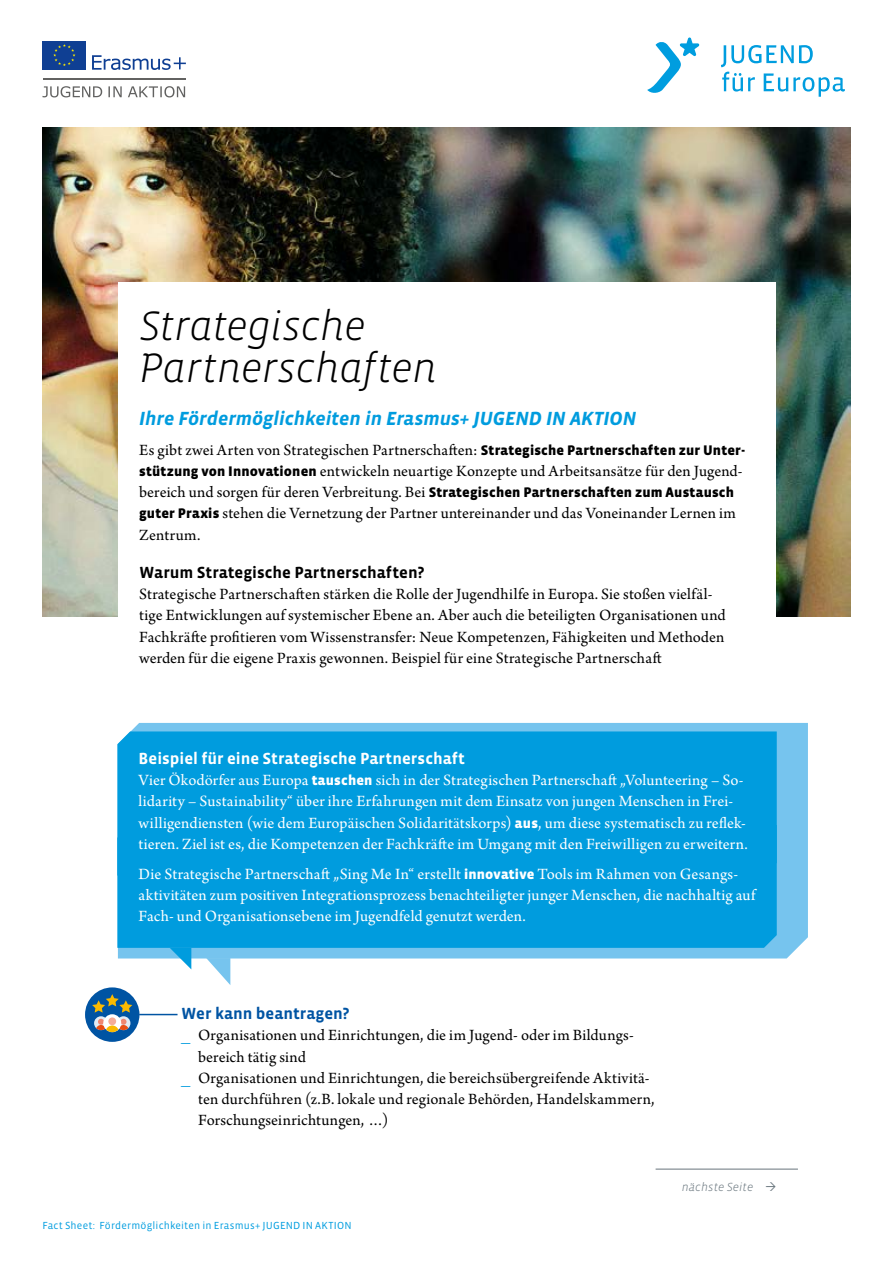
<style>
.page{position:relative;width:893px;height:1263px;background:#fff}
.page>*{position:absolute;margin:0;border:0;box-sizing:border-box;transform-origin:0 0}
.Headline_H1{font:42px/42px "Vista Sans Alt Light Ita";letter-spacing:-.02em;color:#000}
.Headline_h2{font:italic 700 19.5px "Vista Sans";letter-spacing:-.005em;color:#009cde}
.copy{font:16.5px/21.3px "Arno Pro";letter-spacing:.005em;color:#000}
.copy_Projektbeispiel{font:16.5px/21.3px "Arno Pro";letter-spacing:.005em;color:#fff}
.Headline_h3{font:700 16.5px "Vista Sans";color:#fff}
.Headline_h3-2{font:700 16.5px "Vista Sans";color:#000}
.Headline_h3-3{font:700 16.5px "Vista Sans";letter-spacing:.005em;color:#0054a3}
.copy-2{font:900 14.25px "Vista Sans";letter-spacing:.015em;color:#000}
.Pager_Ende{font:italic 300 12px "Vista Sans";letter-spacing:.01em;color:#67747c}
.t1{font:10.5px "Vista Sans";letter-spacing:.015em;color:#009ddf}
.s1{font-family:"Vista Sans";font-weight:900;font-size:14.25px}
.s2{font-family:"Arno Pro";font-weight:400;font-size:16.5px}
.s3{color:#009cde}
</style>
<div class="page">
<div style="left:118px;top:723px;width:690px;height:235px;background:#76c4ee"></div>
<svg style="left:206px;top:958px;width:24px;height:27px"></svg>
<img style="left:43px;top:128px;width:807px;height:489px">
<svg style="left:647px;top:37px;width:52px;height:56px"></svg>
<svg style="left:721px;top:45px;width:124px;height:52px"></svg>
<div style="left:118px;top:283px;width:657px;height:407px;background:#fff"></div>
<div style="left:43px;top:41px;width:43px;height:29px;background:#0f3f93"></div>
<svg style="left:92px;top:55px;width:94px;height:15px"></svg>
<svg style="left:53px;top:44px;width:23px;height:22px"></svg>
<svg style="left:43px;top:86px;width:59px;height:11px"></svg>
<svg style="left:108px;top:86px;width:14px;height:11px"></svg>
<svg style="left:128px;top:86px;width:57px;height:11px"></svg>
<hr style="left:43px;top:79px;width:142px;height:1px;background:#626261">
<svg style="left:170px;top:948px;width:21px;height:21px"></svg>
<div style="left:117px;top:731px;width:660px;height:94px;background:#009cde"></div>
<div style="left:117px;top:825px;width:660px;height:123px;background:#009cde"></div>
<hr style="left:656px;top:1169px;width:142px;height:1px;background:#67747c">
<hr style="left:139px;top:1014px;width:39px;height:1px;background:#0054a3">
<div style="left:85px;top:987px;width:54px;height:55px;background:#0054a3;border-radius:50%"></div>
<svg style="left:117px;top:1016px;width:13px;height:14px"></svg>
<svg style="left:94px;top:1016px;width:14px;height:14px"></svg>
<svg style="left:103px;top:1014px;width:18px;height:18px"></svg>
<svg style="left:96px;top:1019px;width:32px;height:13px"></svg>
<svg style="left:92px;top:994px;width:40px;height:19px"></svg>
<h1 class="Headline_H1" style="left:139px;top:306px;width:299px">Strategische<br>Partnerschaften</h1>
<h2 class="Headline_h2" style="left:139px;top:408px;width:499px">Ihre Fördermöglichkeiten in Erasmus+ JUGEND IN AKTION</h2>
<p class="copy" style="left:139px;top:440px;width:607px">Es gibt zwei Arten von Strategischen Partnerschaften: <span class="s1">Strategische Partnerschaften zur Unter&shy;stützung von Innovationen</span> entwickeln neuartige Konzepte und Arbeitsansätze für den Jugend-</p>
<p class="copy-2" style="left:139px;top:485px;width:596px"><span class="s2">bereich und sorgen für deren Verbreitung. Bei</span> Strategischen Partnerschaften zum Austausch</p>
<p class="copy" style="left:139px;top:503px;width:598px"><span class="s1">guter Praxis</span> stehen die Vernetzung der Partner untereinander und das Voneinander Lernen im<br>Zentrum.</p>
<h3 class="Headline_h3-2" style="left:139px;top:564px;width:287px">Warum Strategische Partnerschaften?</h3>
<p class="copy" style="left:139px;top:584px;width:588px">Strategische Partnerschaften stärken die Rolle der Jugendhilfe in Europa. Sie stoßen vielfäl&shy;tige Entwicklungen auf systemischer Ebene an. Aber auch die beteiligten Organisationen und Fachkräfte profitieren vom Wissenstransfer: Neue Kompetenzen, Fähigkeiten und Methoden werden für die eigene Praxis gewonnen. Beispiel für eine Strategische Partnerschaft</p>
<h3 class="Headline_h3" style="left:139px;top:750px;width:328px">Beispiel für eine Strategische Partnerschaft</h3>
<p class="copy_Projektbeispiel" style="left:139px;top:770px;width:611px">Vier Ökodörfer aus Europa <span class="s1">tauschen</span> sich in der Strategischen Partnerschaft „Volunteering – So&shy;lidarity – Sustainability“ über ihre Erfahrungen mit dem Einsatz von jungen Menschen in Frei&shy;willigendiensten (wie dem Europäischen Solidaritätskorps) <span class="s1">aus</span>, um diese systematisch zu reflek&shy;tieren. Ziel ist es, die Kompetenzen der Fachkräfte im Umgang mit den Freiwilligen zu erweitern.</p>
<p class="copy_Projektbeispiel" style="left:139px;top:864px;width:618px">Die Strategische Partnerschaft „Sing Me In“ erstellt <span class="s1">innovative</span> Tools im Rahmen von Gesangs&shy;aktivitäten zum positiven Integrationsprozess benachteiligter junger Menschen, die nachhaltig auf<br>Fach- und Organisationsebene im Jugendfeld genutzt werden.</p>
<h3 class="Headline_h3-3" style="left:181px;top:1005px;width:170px">Wer kann beantragen?</h3>
<p class="copy" style="left:198px;top:1025px;width:437px;text-indent:-17px"><span class="s3">_</span> Organisationen und Einrichtungen, die im Jugend- oder im Bildungs&shy;bereich tätig sind</p>
<p class="copy" style="left:198px;top:1068px;width:458px;text-indent:-17px"><span class="s3">_</span> Organisationen und Einrichtungen, die bereichsübergreifende Aktivitä&shy;ten durchführen (z.B. lokale und regionale Behörden, Handelskammern,<br>Forschungseinrichtungen, …)</p>
<p class="t1" style="left:43px;top:1220px;width:311px">Fact Sheet: Fördermöglichkeiten in Erasmus+ JUGEND IN AKTION</p>
<p class="Pager_Ende" style="left:682px;top:1180px;width:73px">nächste Seite</p>
</div>
